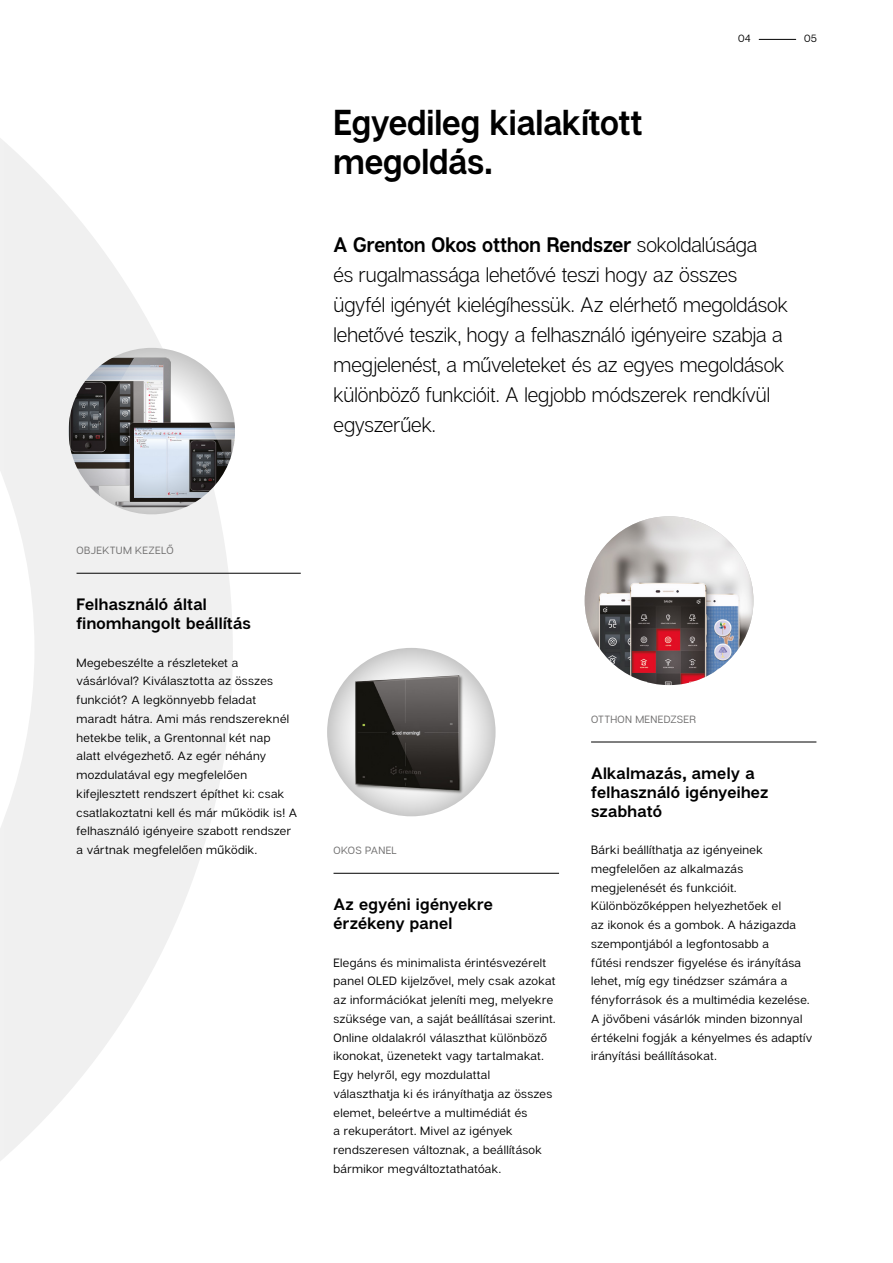
<style>
.page{position:relative;width:893px;height:1263px;background:#fff}
.page>*{position:absolute;margin:0;border:0;box-sizing:border-box;transform-origin:0 0}
.t1{font:700 36px/39px "Articulat CF";letter-spacing:-.005em;color:#000;scale:.94 1}
.t2{font:21px/30px "Articulat CF Text";letter-spacing:-.005em;color:#000;scale:.94 1}
.t3{font:700 21px "Articulat CF";color:#000;scale:.94 1}
.t4{font:700 16.5px/18.8px "Articulat CF";letter-spacing:.02em;color:#000}
.t5{font:500 12px/18.8px "Articulat CF";letter-spacing:.03em;color:#000}
.t6{font:500 10.5px "Articulat CF";letter-spacing:.02em;color:#706f6f}
.t7{font:500 10.5px "Articulat CF";color:#000}
.s1{font-family:"Articulat CF Text";font-weight:400}
</style>
<div class="page">
<hr style="left:759px;top:39px;width:37px;height:1px;background:#000">
<svg style="left:0;top:138px;width:233px;height:1023px;fill:#f0f0f0"></svg>
<svg style="left:0;top:169px;width:34px;height:961px"></svg>
<img style="left:585px;top:516px;width:168px;height:169px;border-radius:84px">
<img style="left:327px;top:648px;width:169px;height:168px;border-radius:84px">
<svg style="left:69px;top:348px;width:166px;height:166px;background:#96979b"></svg>
<hr style="left:77px;top:573px;width:224px;height:1px;background:#000">
<hr style="left:333px;top:873px;width:226px;height:1px;background:#000">
<hr style="left:591px;top:742px;width:225px;height:1px;background:#000">
<h1 class="t1" style="left:333px;top:105px;width:330px">Egyedileg kialakított megoldás.</h1>
<p class="t7" style="left:738px;top:33px;width:14px">04</p>
<p class="t7" style="left:804px;top:33px;width:14px">05</p>
<h2 class="t3" style="left:333px;top:232px;width:452px">A Grenton Okos otthon Rendszer <span class="s1">sokoldalúsága</span></h2>
<p class="t2" style="left:333px;top:260px;width:485px">és rugalmassága lehetővé teszi hogy az összes ügyfél igényét kielégíhessük. Az elérhető megoldások lehetővé teszik, hogy a felhasználó igényeire szabja a megjelenést, a műveleteket és az egyes megoldások különböző funkcióit. A legjobb módszerek rendkívül egyszerűek.</p>
<p class="t6" style="left:77px;top:544px;width:99px">OBJEKTUM KEZELŐ</p>
<h3 class="t4" style="left:77px;top:596px;width:176px">Felhasználó által finomhangolt beállítás</h3>
<p class="t5" style="left:77px;top:653px;width:222px">Megebeszélte a részleteket a vásárlóval? Kiválasztotta az összes funkciót? A legkönnyebb feladat maradt hátra. Ami más rendszereknél hetekbe telik, a Grentonnal két nap alatt elvégezhető. Az egér néhány mozdulatával egy megfelelően kifejlesztett rendszert építhet ki: csak csatlakoztatni kell és már működik is! A felhasználó igényeire szabott rendszer a vártnak megfelelően működik.</p>
<p class="t6" style="left:333px;top:844px;width:65px">OKOS PANEL</p>
<h3 class="t4" style="left:333px;top:896px;width:161px">Az egyéni igényekre érzékeny panel</h3>
<p class="t5" style="left:333px;top:953px;width:224px">Elegáns és minimalista érintésvezérelt panel OLED kijelzővel, mely csak azokat az információkat jeleníti meg, melyekre szüksége van, a saját beállításai szerint.<br>Online oldalakról választhat különböző ikonokat, üzenetekt vagy tartalmakat.<br>Egy helyről, egy mozdulattal választhatja ki és irányíthatja az összes elemet, beleértve a multimédiát és<br>a rekuperátort. Mivel az igények rendszeresen változnak, a beállítások bármikor megváltoztathatóak.</p>
<p class="t6" style="left:591px;top:713px;width:106px">OTTHON MENEDZSER</p>
<h3 class="t4" style="left:591px;top:765px;width:179px">Alkalmazás, amely a felhasználó igényeihez szabható</h3>
<p class="t5" style="left:591px;top:841px;width:223px">Bárki beállíthatja az igényeinek megfelelően az alkalmazás megjelenését és funkcióit.<br>Különbözőképpen helyezhetőek el<br>az ikonok és a gombok. A házigazda szempontjából a legfontosabb a<br>fűtési rendszer figyelése és irányítása lehet, míg egy tinédzser számára a fényforrások és a multimédia kezelése.<br>A jövőbeni vásárlók minden bizonnyal értékelni fogják a kényelmes és adaptív irányítási beállításokat.</p>
</div>
